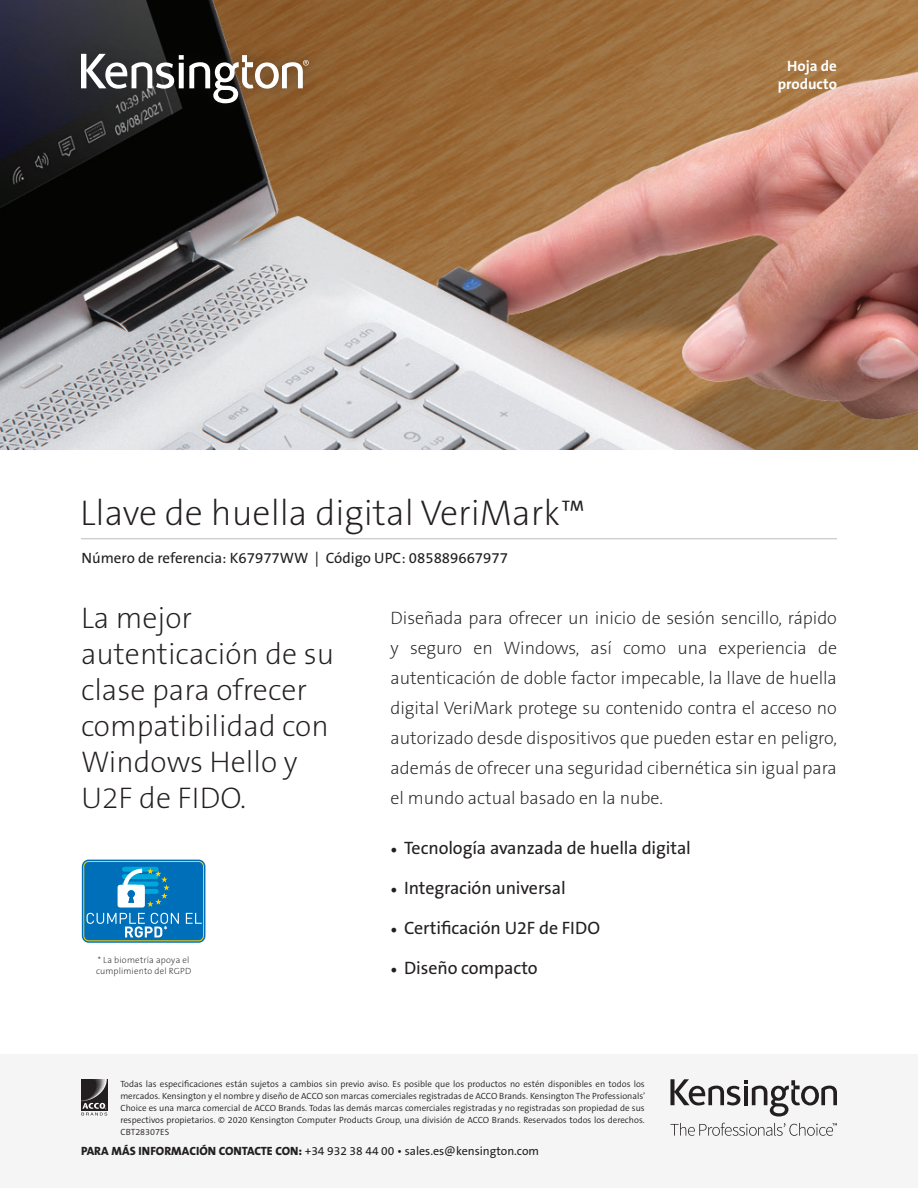
<style>
.page{position:relative;width:918px;height:1188px;background:#fff}
.page>*{position:absolute;margin:0;border:0;box-sizing:border-box;transform-origin:0 0}
.Main_Header{font:36px "The Sans KENSINGTON2 XL";color:#231f20}
.Body{font:30px/36px "The Sans KENSINGTON2 XL";color:#231f20}
.Body-2{font:18px/30px "The Sans KENSINGTON2 XL";letter-spacing:-.005em;color:#231f20;text-align:justify}
.t1{font:18px "The Sans KENSINGTON5 Rg";letter-spacing:-.005em;color:#231f20}
.Part_No__UPC{font:15px "The Sans KENSINGTON5 Rg";color:#231f20}
.Part_No__UPC-2{font:15px "The Sans KENSINGTON7 Bd";color:#fff}
.t2{font:12px "The Sans KENSINGTON5 Rg";color:#231f20}
.t3{font:9px/12px "The Sans KENSINGTON4 SL";color:#231f20;text-align:justify}
.t4{font:9px/10.8px "The Sans KENSINGTON2 XL";letter-spacing:.02em;color:#231f20}
.s1{font-family:"Minion Pro"}
.s2{font-family:"The Sans KENSINGTON8 XB"}
</style>
<div class="page">
<img style="left:0;top:0;width:918px;height:449px">
<div style="left:0;top:1054px;width:918px;height:134px;background:#f5f5f6"></div>
<hr style="left:81px;top:538px;width:756px;height:1px;background:#bcbdc0">
<img style="left:81px;top:1079px;width:27px;height:32px">
<svg style="left:81px;top:1103px;width:26px;height:13px"></svg>
<svg style="left:670px;top:1079px;width:167px;height:37px"></svg>
<svg style="left:670px;top:1123px;width:167px;height:13px"></svg>
<div style="left:66px;top:40px;width:256px;height:78px;background:#231f20;opacity:.4"></div>
<svg style="left:81px;top:54px;width:228px;height:49px"></svg>
<div style="left:84px;top:862px;width:120px;height:79px;background:#006fba;border-radius:5px"></div>
<div style="left:82px;top:860px;width:123px;height:83px;border:4px solid #006fba;border-radius:5px"></div>
<div style="left:84px;top:861px;width:120px;height:80px;border:1px solid #fed304;border-radius:5px"></div>
<div style="left:122px;top:867px;width:37px;height:5px;background:#00a8da;border-radius:2px"></div>
<svg style="left:186px;top:913px;width:16px;height:11px"></svg>
<svg style="left:87px;top:868px;width:92px;height:70px"></svg>
<p class="Main_Header" style="left:80px;top:493px;width:507px">Llave de huella digital VeriMark™</p>
<p class="Part_No__UPC" style="left:82px;top:550px;width:428px">Número de referencia: K67977WW | Código UPC: 085889667977</p>
<p class="Part_No__UPC-2" style="left:787px;top:57px;width:51px">Hoja de</p>
<p class="Part_No__UPC-2" style="left:778px;top:75px;width:61px">producto</p>
<p class="Body" style="left:81px;top:601px;width:255px">La mejor autenticación de su clase para ofrecer compatibilidad con<br>Windows Hello y<br>U2F de FIDO.</p>
<p class="Body-2" style="left:391px;top:603px;width:448px">Diseñada para ofrecer un inicio de sesión sencillo, rápido y seguro en Windows, así como una experiencia de autenticación de doble factor impecable, la llave de huella digital VeriMark protege su contenido contra el acceso no autorizado desde dispositivos que pueden estar en peligro, además de ofrecer una seguridad cibernética sin igual para el mundo actual basado en la nube.</p>
<p class="t1" style="left:391px;top:838px;width:302px"><span class="s1">•</span> Tecnología avanzada de huella digital</p>
<p class="t1" style="left:391px;top:878px;width:177px"><span class="s1">•</span> Integración universal</p>
<p class="t1" style="left:391px;top:918px;width:211px"><span class="s1">•</span> Certificación U2F de FIDO</p>
<p class="t1" style="left:391px;top:958px;width:149px"><span class="s1">•</span> Diseño compacto</p>
<p class="t4" style="left:96px;top:955px;width:97px">* La biometría apoya el cumplimiento del RGPD</p>
<p class="t3" style="left:120px;top:1079px;width:527px">Todas las especificaciones están sujetos a cambios sin previo aviso. Es posible que los productos no estén disponibles en todos los mercados. Kensington y el nombre y diseño de ACCO son marcas comerciales registradas de ACCO Brands. Kensington The Professionals’ Choice es una marca comercial de ACCO Brands. Todas las demás marcas comerciales registradas y no registradas son propiedad de sus respectivos propietarios. © 2020 Kensington Computer Products Group, una división de ACCO Brands. Reservados todos los derechos.<br>CBT28307ES</p>
<p class="t2" style="left:81px;top:1145px;width:460px"><span class="s2">PARA MÁS INFORMACIÓN CONTACTE CON:</span> +34 932 38 44 00 • sales.es@kensington.com</p>
</div>
